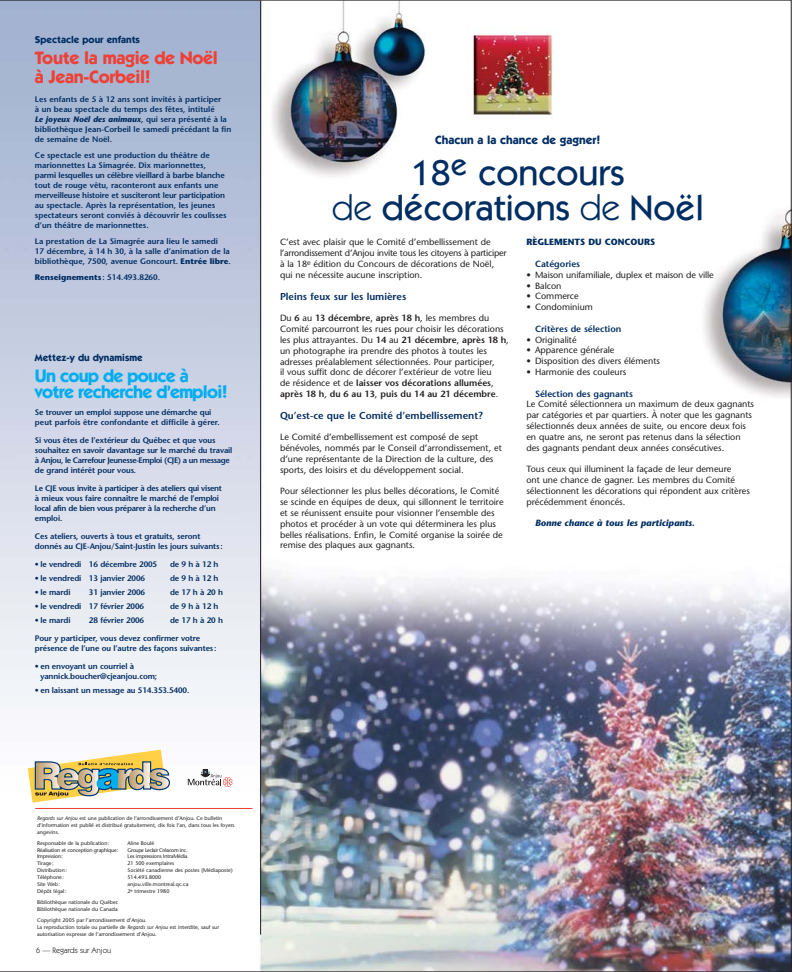
<style>
.page{position:relative;width:792px;height:972px;background:#fff}
.page>*{position:absolute;margin:0;border:0;box-sizing:border-box;transform-origin:0 0}
.t1{font:500 36px/35px "Itc Kabel";color:#002d62;text-align:center}
.t2{font:700 18.1px/19px "Itc Kabel";letter-spacing:-.02em;color:#ef4035}
.t3{font:700 18px/16px "Itc Kabel";letter-spacing:-.04em;color:#00adef}
.t4{font:700 12px "Itc Kabel";color:#002d62}
.t5{font:600 10px "Stone Sans";color:#002d62}
.t6{font:700 10px "Itc Kabel";color:#002d62}
.t7{font:9px/10.8px "Stone Sans";color:#231f20}
.t8{font:600 9px "Stone Sans";color:#002d62}
.t9{font:italic 700 9px "Stone Sans";color:#002d62}
.t10{font:700 9px "Stone Sans";color:#002d62}
.t11{font:600 8px/10px "Stone Sans";letter-spacing:-.015em;color:#002d62}
.t12{font:600 8px/10px "Stone Sans";letter-spacing:-.035em;color:#002d62}
.t13{font:700 8px "Stone Sans";color:#002d62}
.t14{font:8px "Itc Kabel";color:#231f20}
.t15{font:5.3px/6.9px "Stone Sans";color:#231f20}
.t16{font:5.3px "Stone Sans";letter-spacing:-.03em;color:#231f20}
.t17{font:5.3px "Stone Sans";letter-spacing:-.055em;color:#231f20}
.s1{font-weight:700;font-style:italic}
.s2{font-weight:700}
.s3{font-weight:600}
.s4{font-weight:400}
.s5{font-style:italic}
</style>
<div class="page">
<img style="left:0;top:0;width:791px;height:972px">
<svg style="left:188px;top:769px;width:44px;height:18px"></svg>
<svg style="left:28px;top:750px;width:143px;height:53px"></svg>
<hr style="left:35px;top:808px;width:217px;height:1px;background:#ef4035">
<hr style="left:260px;top:1px;width:1px;height:934px;background:#231f20">
<p class="t6" style="left:35px;top:36px;width:107px">Spectacle pour enfants</p>
<h2 class="t2" style="left:35px;top:50px;width:184px">Toute la magie de Noël à Jean-Corbeil!</h2>
<p class="t11" style="left:35px;top:95px;width:198px">Les enfants de 5 à 12 ans sont invités à participer<br>à un beau spectacle du temps des fêtes, intitulé<br><span class="s1">Le joyeux Noël des animaux</span>, qui sera présenté à la bibliothèque Jean-Corbeil le samedi précédant la fin de semaine de Noël.</p>
<p class="t11" style="left:35px;top:151px;width:193px">Ce spectacle est une production du théâtre de marionnettes La Simagrée. Dix marionnettes, parmi lesquelles un célèbre vieillard à barbe blanche tout de rouge vêtu, raconteront aux enfants une merveilleuse histoire et susciteront leur participation au spectacle. Après la représentation, les jeunes spectateurs seront conviés à découvrir les coulisses d’un théâtre de marionnettes.</p>
<p class="t11" style="left:35px;top:237px;width:197px">La prestation de La Simagrée aura lieu le samedi<br>17 décembre, à 14 h 30, à la salle d’animation de la bibliothèque, 7500, avenue Goncourt. <span class="s2">Entrée libre</span>.</p>
<p class="t13" style="left:35px;top:274px;width:127px">Renseignements <span class="s3">: 514.493.8260.</span></p>
<p class="t6" style="left:35px;top:354px;width:109px">Mettez-y du dynamisme</p>
<h3 class="t3" style="left:35px;top:369px;width:194px">Un coup de pouce à votre recherche d’emploi!</h3>
<p class="t11" style="left:35px;top:409px;width:186px">Se trouver un emploi suppose une démarche qui peut parfois être confondante et difficile à gérer.</p>
<p class="t11" style="left:35px;top:437px;width:199px">Si vous êtes de l’extérieur du Québec et que vous souhaitez en savoir davantage sur le marché du travail à Anjou, le Carrefour Jeunesse-Emploi (CJE) a un message de grand intérêt pour vous.</p>
<p class="t12" style="left:35px;top:485px;width:188px">Le CJE vous invite à participer à des ateliers qui visent à mieux vous faire connaître le marché de l’emploi local afin de bien vous préparer à la recherche d’un emploi.</p>
<p class="t11" style="left:35px;top:533px;width:189px">Ces ateliers, ouverts à tous et gratuits, seront donnés au CJE-Anjou/Saint-Justin les jours suivants:</p>
<p class="t11" style="left:35px;top:561px;width:124px">• le vendredi 16 décembre 2005</p>
<p class="t11" style="left:170px;top:561px;width:50px">de 9 h à 12 h</p>
<p class="t11" style="left:35px;top:575px;width:112px">• le vendredi 13 janvier 2006</p>
<p class="t11" style="left:170px;top:575px;width:50px">de 9 h à 12 h</p>
<p class="t11" style="left:35px;top:589px;width:37px">• le mardi</p>
<p class="t11" style="left:89px;top:589px;width:58px">31 janvier 2006</p>
<p class="t11" style="left:170px;top:589px;width:54px">de 17 h à 20 h</p>
<p class="t11" style="left:35px;top:603px;width:111px">• le vendredi 17 février 2006</p>
<p class="t11" style="left:170px;top:603px;width:50px">de 9 h à 12 h</p>
<p class="t11" style="left:35px;top:617px;width:37px">• le mardi</p>
<p class="t11" style="left:89px;top:617px;width:57px">28 février 2006</p>
<p class="t11" style="left:170px;top:617px;width:54px">de 17 h à 20 h</p>
<p class="t11" style="left:35px;top:635px;width:183px">Pour y participer, vous devez confirmer votre présence de l’une ou l’autre des façons suivantes:</p>
<p class="t11" style="left:40px;top:663px;width:118px;text-indent:-5px">• en envoyant un courriel à yannick.boucher@cjeanjou.com;</p>
<p class="t11" style="left:35px;top:687px;width:156px">• en laissant un message au 514.353.5400.</p>
<h3 class="t4" style="left:435px;top:135px;width:167px">Chacun a la chance de gagner!</h3>
<h1 class="t1" style="left:332px;top:158px;width:373px">18<sup>e</sup> concours<br><span class="s4">de</span> décorations <span class="s4">de</span> Noël</h1>
<p class="t7" style="left:280px;top:238px;width:228px">C’est avec plaisir que le Comité d’embellissement de l’arrondissement d’Anjou invite tous les citoyens à participer à la 18<sup>e</sup> édition du Concours de décorations de Noël, qui ne nécessite aucune inscription.</p>
<p class="t5" style="left:280px;top:293px;width:128px">Pleins feux sur les lumières</p>
<p class="t7" style="left:280px;top:314px;width:230px">Du <span class="s3">6</span> au <span class="s3">13 décembre</span>, <span class="s3">après 18 h</span>, les membres du Comité parcourront les rues pour choisir les décorations les plus attrayantes. Du <span class="s3">14</span> au <span class="s3">21 décembre</span>, <span class="s3">après 18 h</span>, un photographe ira prendre des photos à toutes les adresses préalablement sélectionnées. Pour participer,<br>il vous suffit donc de décorer l’extérieur de votre lieu<br>de résidence et de <span class="s3">laisser vos décorations allumées</span>, <span class="s3">après 18 h</span>, <span class="s3">du 6 au 13</span>, <span class="s3">puis du 14 au 21 décembre</span>.</p>
<p class="t5" style="left:280px;top:412px;width:204px">Qu’est-ce que le Comité d’embellissement?</p>
<p class="t7" style="left:280px;top:433px;width:223px">Le Comité d’embellissement est composé de sept bénévoles, nommés par le Conseil d’arrondissement, et d’une représentante de la Direction de la culture, des sports, des loisirs et du développement social.</p>
<p class="t7" style="left:280px;top:487px;width:225px">Pour sélectionner les plus belles décorations, le Comité se scinde en équipes de deux, qui sillonnent le territoire et se réunissent ensuite pour visionner l’ensemble des photos et procéder à un vote qui déterminera les plus belles réalisations. Enfin, le Comité organise la soirée de remise des plaques aux gagnants.</p>
<p class="t10" style="left:526px;top:239px;width:130px">RÈGLEMENTS DU CONCOURS</p>
<p class="t8" style="left:535px;top:260px;width:47px">Catégories</p>
<p class="t7" style="left:526px;top:270px;width:189px">• Maison unifamiliale, duplex et maison de ville</p>
<p class="t7" style="left:526px;top:281px;width:37px">• Balcon</p>
<p class="t7" style="left:526px;top:292px;width:54px">• Commerce</p>
<p class="t7" style="left:526px;top:303px;width:68px">• Condominium</p>
<p class="t8" style="left:535px;top:325px;width:88px">Critères de sélection</p>
<p class="t7" style="left:526px;top:335px;width:52px">• Originalité</p>
<p class="t7" style="left:526px;top:346px;width:90px">• Apparence générale</p>
<p class="t7" style="left:526px;top:357px;width:135px">• Disposition des divers éléments</p>
<p class="t7" style="left:526px;top:367px;width:101px">• Harmonie des couleurs</p>
<p class="t8" style="left:535px;top:390px;width:99px">Sélection des gagnants</p>
<p class="t7" style="left:526px;top:400px;width:229px">Le Comité sélectionnera un maximum de deux gagnants par catégories et par quartiers. À noter que les gagnants sélectionnés deux années de suite, ou encore deux fois en quatre ans, ne seront pas retenus dans la sélection des gagnants pendant deux années consécutives.</p>
<p class="t7" style="left:526px;top:465px;width:225px">Tous ceux qui illuminent la façade de leur demeure<br>ont une chance de gagner. Les membres du Comité sélectionnent les décorations qui répondent aux critères précédemment énoncés.</p>
<p class="t9" style="left:535px;top:520px;width:162px">Bonne chance à tous les participants.</p>
<p class="t15" style="left:37px;top:815px;width:199px"><span class="s5">Regards sur Anjou</span> est une publication de l’arrondissement d’Anjou. Ce bulletin d’information est publié et distribué gratuitement, dix fois l’an, dans tous les foyers angevins.</p>
<p class="t15" style="left:37px;top:840px;width:74px">Responsable de la publication:</p>
<p class="t15" style="left:128px;top:840px;width:28px">Aline Boulé</p>
<p class="t16" style="left:37px;top:848px;width:83px">Réalisation et conception graphique:</p>
<p class="t17" style="left:128px;top:848px;width:61px">Groupe Leclair Créacom inc.</p>
<p class="t16" style="left:37px;top:855px;width:27px">Impression:</p>
<p class="t16" style="left:128px;top:855px;width:61px">Les impressions IntraMédia</p>
<p class="t15" style="left:37px;top:861px;width:18px">Tirage:</p>
<p class="t15" style="left:128px;top:861px;width:48px">21 500 exemplaires</p>
<p class="t15" style="left:37px;top:868px;width:31px">Distribution:</p>
<p class="t15" style="left:128px;top:868px;width:107px">Société canadienne des postes (Médiaposte)</p>
<p class="t15" style="left:37px;top:875px;width:29px">Téléphone:</p>
<p class="t15" style="left:128px;top:875px;width:35px">514.493.8000</p>
<p class="t15" style="left:37px;top:881px;width:25px">Site Web:</p>
<p class="t15" style="left:128px;top:881px;width:62px">anjou.ville.montreal.qc.ca</p>
<p class="t15" style="left:37px;top:888px;width:31px">Dépôt légal:</p>
<p class="t15" style="left:128px;top:888px;width:43px">2<sup>e</sup> trimestre 1980</p>
<p class="t15" style="left:37px;top:899px;width:83px">Bibliothèque nationale du Québec<br>Bibliothèque nationale du Canada</p>
<p class="t15" style="left:37px;top:917px;width:184px">Copyright 2005 par l’arrondissement d’Anjou.<br>La reproduction totale ou partielle de <span class="s5">Regards sur Anjou</span> est interdite, sauf sur autorisation expresse de l’arrondissement d’Anjou.</p>
<p class="t14" style="left:36px;top:947px;width:77px">6 — Regards sur Anjou</p>
</div>
